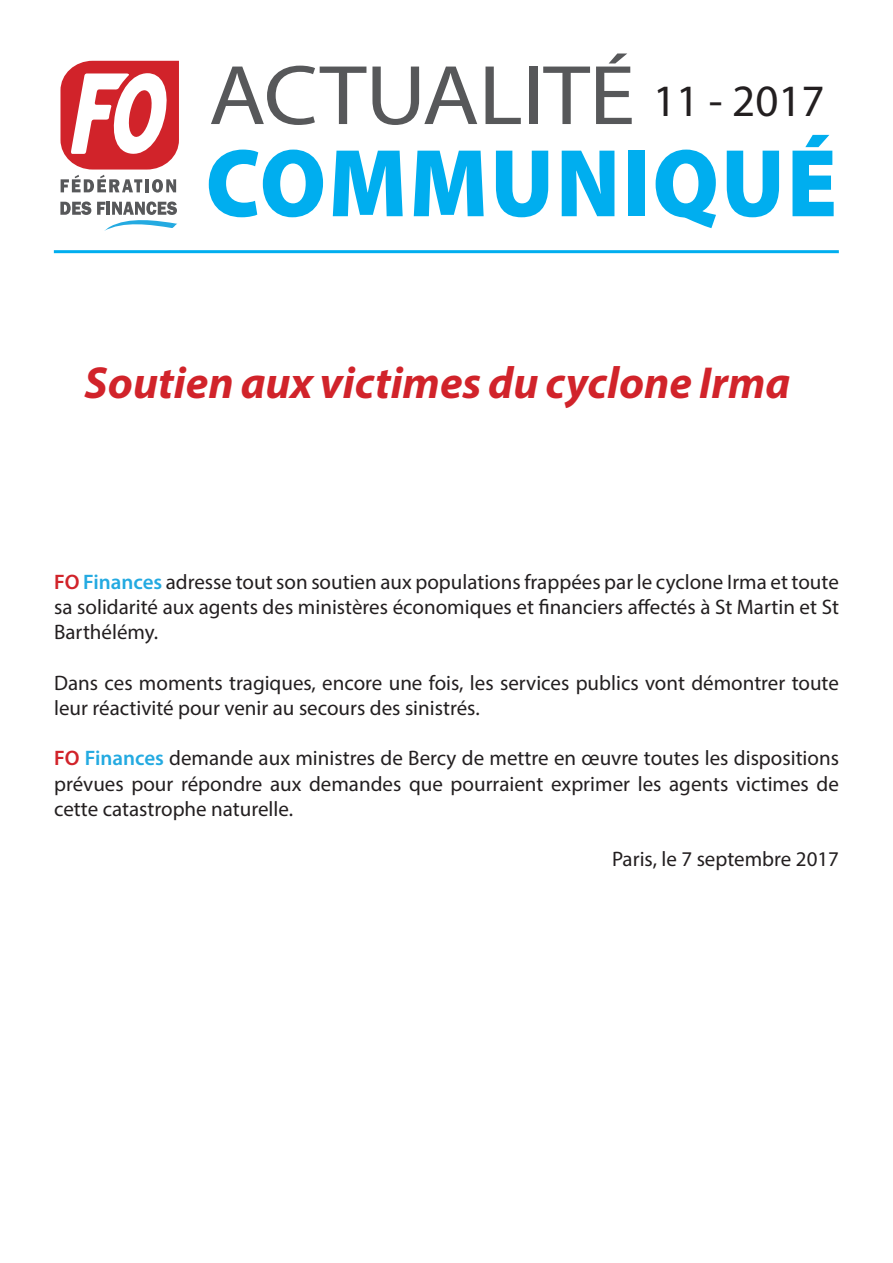
<style>
.page{position:relative;width:893px;height:1263px;background:#fff}
.page>*{position:absolute;margin:0;border:0;box-sizing:border-box;transform-origin:0 0}
.t1{font:italic 700 45px "Myriad Pro";color:#d1232a}
.t2{font:45px "Myriad Pro";color:#231f20}
.Sans_interligne{font:21px/25.2px "Myriad Pro";color:#231f20;text-align:justify}
.s1{font-weight:600;color:#d1232a}
.s2{font-weight:600;color:#24aae1}
</style>
<div class="page">
<svg style="left:211px;top:66px;width:155px;height:59px"></svg>
<svg style="left:372px;top:67px;width:105px;height:58px"></svg>
<svg style="left:485px;top:67px;width:36px;height:57px"></svg>
<div style="left:529px;top:67px;width:8px;height:57px;background:#57585a"></div>
<svg style="left:543px;top:67px;width:47px;height:57px"></svg>
<svg style="left:596px;top:54px;width:36px;height:70px"></svg>
<svg style="left:209px;top:150px;width:114px;height:67px"></svg>
<svg style="left:333px;top:151px;width:70px;height:65px"></svg>
<svg style="left:414px;top:151px;width:70px;height:65px"></svg>
<svg style="left:496px;top:151px;width:52px;height:66px"></svg>
<svg style="left:562px;top:151px;width:52px;height:65px"></svg>
<div style="left:628px;top:151px;width:17px;height:65px;background:#00aeef"></div>
<svg style="left:656px;top:150px;width:60px;height:78px"></svg>
<svg style="left:727px;top:151px;width:52px;height:66px"></svg>
<svg style="left:792px;top:135px;width:42px;height:81px"></svg>
<hr style="left:54px;top:250px;width:785px;height:3px;background:#00aeef">
<svg style="left:60px;top:61px;width:119px;height:132px"></svg>
<svg style="left:60px;top:201px;width:31px;height:14px"></svg>
<svg style="left:97px;top:201px;width:80px;height:30px"></svg>
<p class="t2" style="left:653px;top:73px;width:173px">11 - 2017</p>
<p class="t1" style="left:85px;top:354px;width:707px">Soutien aux victimes du cyclone Irma</p>
<p class="Sans_interligne" style="left:54px;top:569px;width:786px"><span class="s1">FO</span> <span class="s2">Finances</span> adresse tout son soutien aux populations frappées par le cyclone Irma et toute sa solidarité aux agents des ministères économiques et financiers affectés à St Martin et St Barthélémy.</p>
<p class="Sans_interligne" style="left:54px;top:670px;width:786px">Dans ces moments tragiques, encore une fois, les services publics vont démontrer toute leur réactivité pour venir au secours des sinistrés.</p>
<p class="Sans_interligne" style="left:54px;top:745px;width:786px"><span class="s1">FO</span> <span class="s2">Finances</span> demande aux ministres de Bercy de mettre en œuvre toutes les dispositions prévues pour répondre aux demandes que pourraient exprimer les agents victimes de cette catastrophe naturelle.</p>
<p class="Sans_interligne" style="left:612px;top:846px;width:228px">Paris, le 7 septembre 2017</p>
</div>
